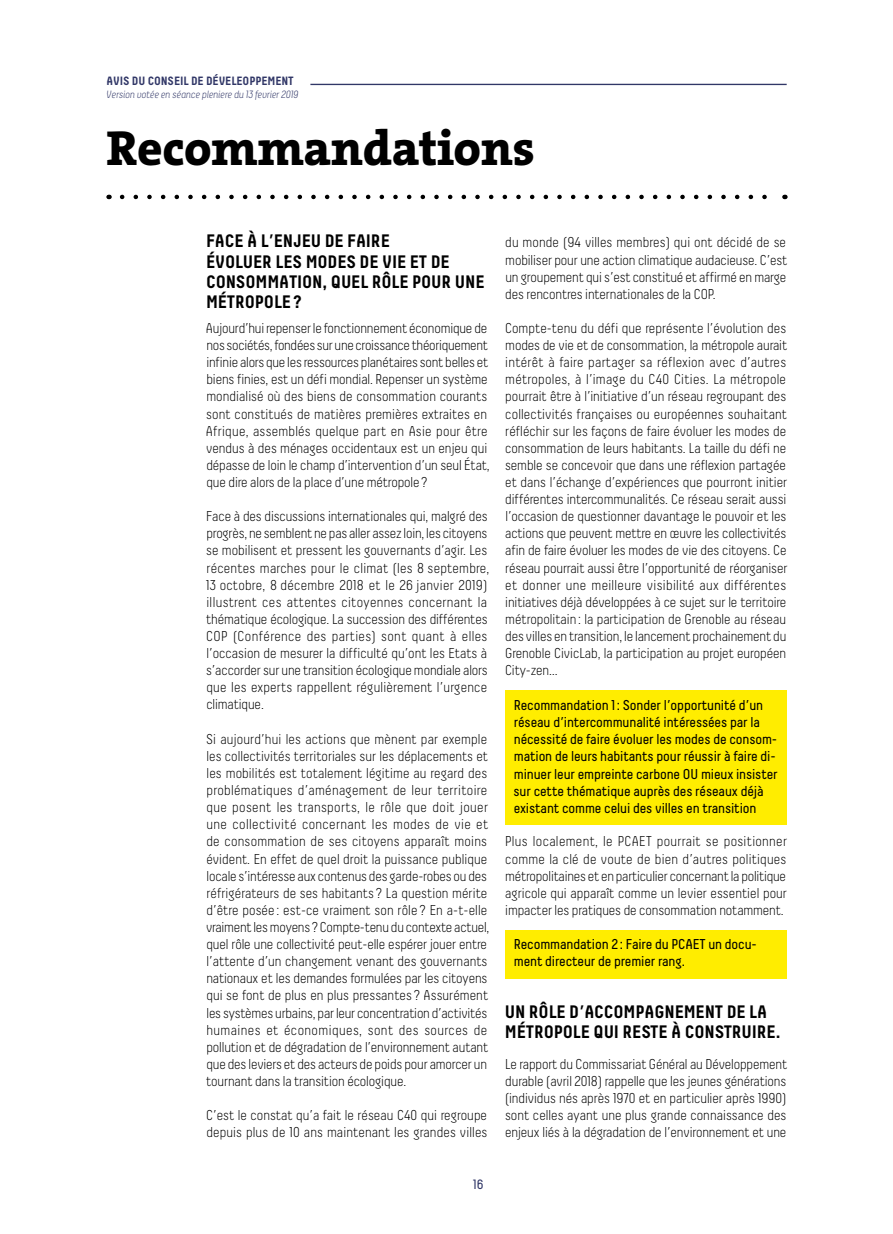
<style>
.page{position:relative;width:893px;height:1234px;background:#fff}
.page>*{position:absolute;margin:0;border:0;box-sizing:border-box;transform-origin:0 0}
.t1{font:800 49.5px "The Serif B8";letter-spacing:-.01em;color:#000}
.t2{font:700 18px/20.2px "Decima";letter-spacing:-.01em;color:#000}
.t3{font:300 14.25px/17.1px "Decima";letter-spacing:-.005em;color:#000}
.t4{font:14.25px/17.2px "Decima";letter-spacing:-.01em;color:#000}
.t5{font:13.5px "Decima";color:#313767}
.t6{font:700 12px "Decima";letter-spacing:-.01em;color:#313767}
.t7{font:italic 300 10.5px "Decima";letter-spacing:-.01em;color:#313767}
</style>
<div class="page">
<hr style="left:310px;top:84px;width:477px;height:1px;background:#313767">
<svg style="left:122px;top:195px;width:645px;height:4px"></svg>
<div style="left:505px;top:690px;width:282px;height:135px;background:#ffed00"></div>
<div style="left:505px;top:929px;width:282px;height:49px;background:#ffed00"></div>
<p class="t6" style="left:107px;top:74px;width:189px">AVIS DU CONSEIL DE DÉVELEOPPEMENT</p>
<p class="t7" style="left:106px;top:88px;width:194px">Version votée en séance pleniere du 13 fevrier 2019</p>
<h1 class="t1" style="left:106px;top:122px;width:430px">Recommandations</h1>
<p class="t2" style="left:206px;top:231px;width:280px">FACE À L’ENJEU DE FAIRE<br>ÉVOLUER LES MODES DE VIE ET DE<br>CONSOMMATION, QUEL RÔLE POUR UNE<br>MÉTROPOLE?</p>
<p class="t3" style="left:206px;top:319px;width:285px">Aujourd’hui repenser le fonctionnement économique de nos sociétés, fondées sur une croissance théoriquement infinie alors que les ressources planétaires sont belles et biens finies, est un défi mondial. Repenser un système mondialisé où des biens de consommation courants sont constitués de matières premières extraites en Afrique, assemblés quelque part en Asie pour être vendus à des ménages occidentaux est un enjeu qui dépasse de loin le champ d’intervention d’un seul État, que dire alors de la place d’une métropole?</p>
<p class="t3" style="left:206px;top:507px;width:285px">Face à des discussions internationales qui, malgré des progrès, ne semblent ne pas aller assez loin, les citoyens se mobilisent et pressent les gouvernants d’agir. Les récentes marches pour le climat (les 8 septembre, 13 octobre, 8 décembre 2018 et le 26 janvier 2019) illustrent ces attentes citoyennes concernant la thématique écologique. La succession des différentes COP (Conférence des parties) sont quant à elles l’occasion de mesurer la difficulté qu’ont les Etats à s’accorder sur une transition écologique mondiale alors que les experts rappellent régulièrement l’urgence climatique.</p>
<p class="t3" style="left:206px;top:730px;width:285px">Si aujourd’hui les actions que mènent par exemple les collectivités territoriales sur les déplacements et les mobilités est totalement légitime au regard des problématiques d’aménagement de leur territoire que posent les transports, le rôle que doit jouer une collectivité concernant les modes de vie et de consommation de ses citoyens apparaît moins évident. En effet de quel droit la puissance publique locale s’intéresse aux contenus des garde-robes ou des réfrigérateurs de ses habitants ? La question mérite d’être posée : est-ce vraiment son rôle ? En a-t-elle vraiment les moyens? Compte-tenu du contexte actuel, quel rôle une collectivité peut-elle espérer jouer entre l’attente d’un changement venant des gouvernants nationaux et les demandes formulées par les citoyens qui se font de plus en plus pressantes ? Assurément les systèmes urbains, par leur concentration d’activités humaines et économiques, sont des sources de pollution et de dégradation de l’environnement autant que des leviers et des acteurs de poids pour amorcer un tournant dans la transition écologique.</p>
<p class="t3" style="left:206px;top:1106px;width:283px">C’est le constat qu’a fait le réseau C40 qui regroupe depuis plus de 10 ans maintenant les grandes villes</p>
<p class="t5" style="left:473px;top:1175px;width:12px">16</p>
<p class="t3" style="left:505px;top:234px;width:283px;text-align:justify">du monde (94 villes membres) qui ont décidé de se mobiliser pour une action climatique audacieuse. C’est un groupement qui s’est constitué et affirmé en marge des rencontres internationales de la COP.</p>
<p class="t3" style="left:505px;top:319px;width:284px;text-align:justify">Compte-tenu du défi que représente l’évolution des modes de vie et de consommation, la métropole aurait intérêt à faire partager sa réflexion avec d’autres métropoles, à l’image du C40 Cities. La métropole pourrait être à l’initiative d’un réseau regroupant des collectivités françaises ou européennes souhaitant réfléchir sur les façons de faire évoluer les modes de consommation de leurs habitants. La taille du défi ne semble se concevoir que dans une réflexion partagée et dans l’échange d’expériences que pourront initier différentes intercommunalités. Ce réseau serait aussi l’occasion de questionner davantage le pouvoir et les actions que peuvent mettre en œuvre les collectivités afin de faire évoluer les modes de vie des citoyens. Ce réseau pourrait aussi être l’opportunité de réorganiser et donner une meilleure visibilité aux différentes initiatives déjà développées à ce sujet sur le territoire métropolitain : la participation de Grenoble au réseau des villes en transition, le lancement prochainement du Grenoble CivicLab, la participation au projet européen City-zen…</p>
<p class="t4" style="left:514px;top:695px;width:266px">Recommandation 1: Sonder l’opportunité d’un réseau d’intercommunalité intéressées par la nécessité de faire évoluer les modes de consom&shy;mation de leurs habitants pour réussir à faire di&shy;minuer leur empreinte carbone OU mieux insister sur cette thématique auprès des réseaux déjà existant comme celui des villes en transition</p>
<p class="t3" style="left:505px;top:832px;width:283px;text-align:justify">Plus localement, le PCAET pourrait se positionner comme la clé de voute de bien d’autres politiques métropolitaines et en particulier concernant la politique agricole qui apparaît comme un levier essentiel pour impacter les pratiques de consommation notamment.</p>
<p class="t4" style="left:514px;top:935px;width:245px">Recommandation 2: Faire du PCAET un docu&shy;ment directeur de premier rang.</p>
<p class="t2" style="left:505px;top:1000px;width:275px">UN RÔLE D’ACCOMPAGNEMENT DE LA<br>MÉTROPOLE QUI RESTE À CONSTRUIRE.</p>
<p class="t3" style="left:505px;top:1055px;width:284px;text-align:justify">Le rapport du Commissariat Général au Développement durable (avril 2018) rappelle que les jeunes générations (individus nés après 1970 et en particulier après 1990) sont celles ayant une plus grande connaissance des enjeux liés à la dégradation de l’environnement et une</p>
</div>
